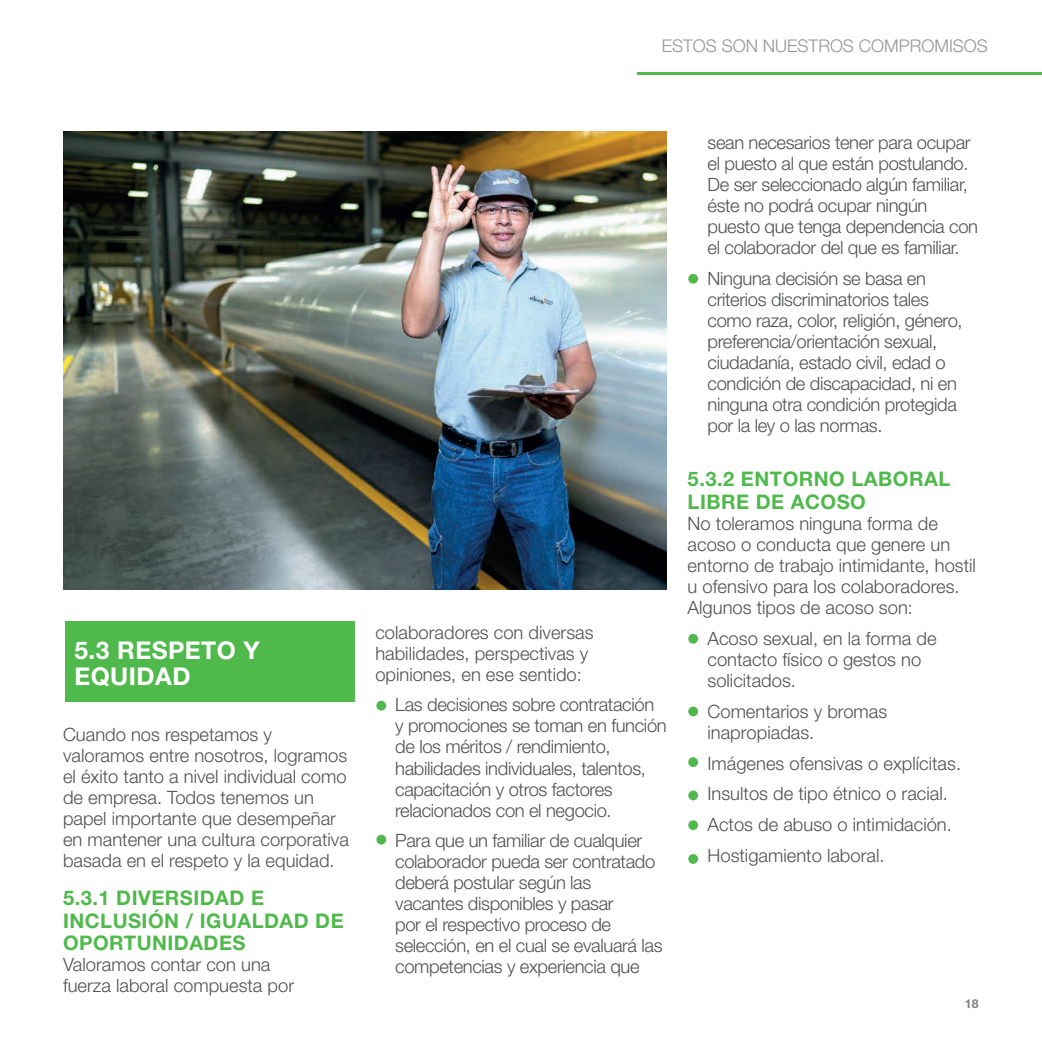
<style>
.page{position:relative;width:1042px;height:1042px;background:#fff}
.page>*{position:absolute;margin:0;border:0;box-sizing:border-box;transform-origin:0 0}
.t1{font:700 24.5px/26.2px "Helvetica Neue LT Std";letter-spacing:.02em;color:#fff}
.t2{font:700 20.12px/22.8px "Helvetica Neue LT Std";letter-spacing:.025em;color:#50b94c}
.t3{font:300 18.38px/21px "Helvetica Neue LT Std";letter-spacing:-.02em;color:#4f5252}
.t4{font:300 18.38px/21px "Helvetica Neue LT Std";color:#4f5252}
.t5{font:300 17.5px "Helvetica Neue LT Std";color:#939595}
.t6{font:700 12.25px "Helvetica Neue LT Std";color:#7c7f81}
</style>
<div class="page">
<hr style="left:637px;top:72px;width:405px;height:2px;background:#50b94c">
<img style="left:63px;top:131px;width:603px;height:458px">
<div style="left:65px;top:621px;width:289px;height:80px;background:#50b94c"></div>
<div style="left:376px;top:701px;width:10px;height:9px;background:#50b94c;border-radius:50%"></div>
<div style="left:688px;top:634px;width:10px;height:10px;background:#50b94c;border-radius:50%"></div>
<div style="left:688px;top:274px;width:10px;height:10px;background:#50b94c;border-radius:50%"></div>
<div style="left:688px;top:706px;width:10px;height:10px;background:#50b94c;border-radius:50%"></div>
<div style="left:688px;top:757px;width:10px;height:10px;background:#50b94c;border-radius:50%"></div>
<div style="left:688px;top:790px;width:10px;height:10px;background:#50b94c;border-radius:50%"></div>
<div style="left:688px;top:820px;width:10px;height:10px;background:#50b94c;border-radius:50%"></div>
<div style="left:688px;top:854px;width:10px;height:10px;background:#50b94c;border-radius:50%"></div>
<div style="left:376px;top:835px;width:10px;height:9px;background:#50b94c;border-radius:50%"></div>
<p class="t5" style="left:662px;top:35px;width:328px">ESTOS SON NUESTROS COMPROMISOS</p>
<h1 class="t1" style="left:74px;top:636px;width:187px">5.3 RESPETO Y<br>EQUIDAD</h1>
<p class="t4" style="left:63px;top:724px;width:287px">Cuando nos respetamos y valoramos entre nosotros, logramos el éxito tanto a nivel individual como de empresa. Todos tenemos un papel importante que desempeñar en mantener una cultura corporativa basada en el respeto y la equidad.</p>
<p class="t2" style="left:63px;top:886px;width:282px">5.3.1 DIVERSIDAD E<br>INCLUSIÓN / IGUALDAD DE<br>OPORTUNIDADES</p>
<p class="t4" style="left:63px;top:954px;width:233px">Valoramos contar con una fuerza laboral compuesta por</p>
<p class="t4" style="left:375px;top:621px;width:220px">colaboradores con diversas habilidades, perspectivas y opiniones, en ese sentido:</p>
<p class="t3" style="left:395px;top:694px;width:273px">Las decisiones sobre contratación y promociones se toman en función de los méritos / rendimiento, habilidades individuales, talentos, capacitación y otros factores relacionados con el negocio.</p>
<p class="t3" style="left:395px;top:830px;width:269px">Para que un familiar de cualquier colaborador pueda ser contratado deberá postular según las vacantes disponibles y pasar<br>por el respectivo proceso de selección, en el cual se evaluará las competencias y experiencia que</p>
<p class="t3" style="left:707px;top:132px;width:272px">sean necesarios tener para ocupar el puesto al que están postulando.<br>De ser seleccionado algún familiar, éste no podrá ocupar ningún puesto que tenga dependencia con el colaborador del que es familiar.</p>
<p class="t3" style="left:707px;top:268px;width:257px">Ninguna decisión se basa en criterios discriminatorios tales como raza, color, religión, género, preferencia/orientación sexual, ciudadanía, estado civil, edad o condición de discapacidad, ni en ninguna otra condición protegida por la ley o las normas.</p>
<p class="t2" style="left:687px;top:467px;width:264px">5.3.2 ENTORNO LABORAL<br>LIBRE DE ACOSO</p>
<p class="t4" style="left:687px;top:512px;width:290px">No toleramos ninguna forma de acoso o conducta que genere un entorno de trabajo intimidante, hostil u ofensivo para los colaboradores.<br>Algunos tipos de acoso son:</p>
<p class="t4" style="left:707px;top:627px;width:231px">Acoso sexual, en la forma de contacto físico o gestos no solicitados.</p>
<p class="t4" style="left:707px;top:700px;width:181px">Comentarios y bromas inapropiadas.</p>
<p class="t4" style="left:707px;top:747px;width:255px;line-height:31px">Imágenes ofensivas o explícitas.<br>Insultos de tipo étnico o racial.<br>Actos de abuso o intimidación.<br>Hostigamiento laboral.</p>
<p class="t6" style="left:965px;top:996px;width:15px">18</p>
</div>
